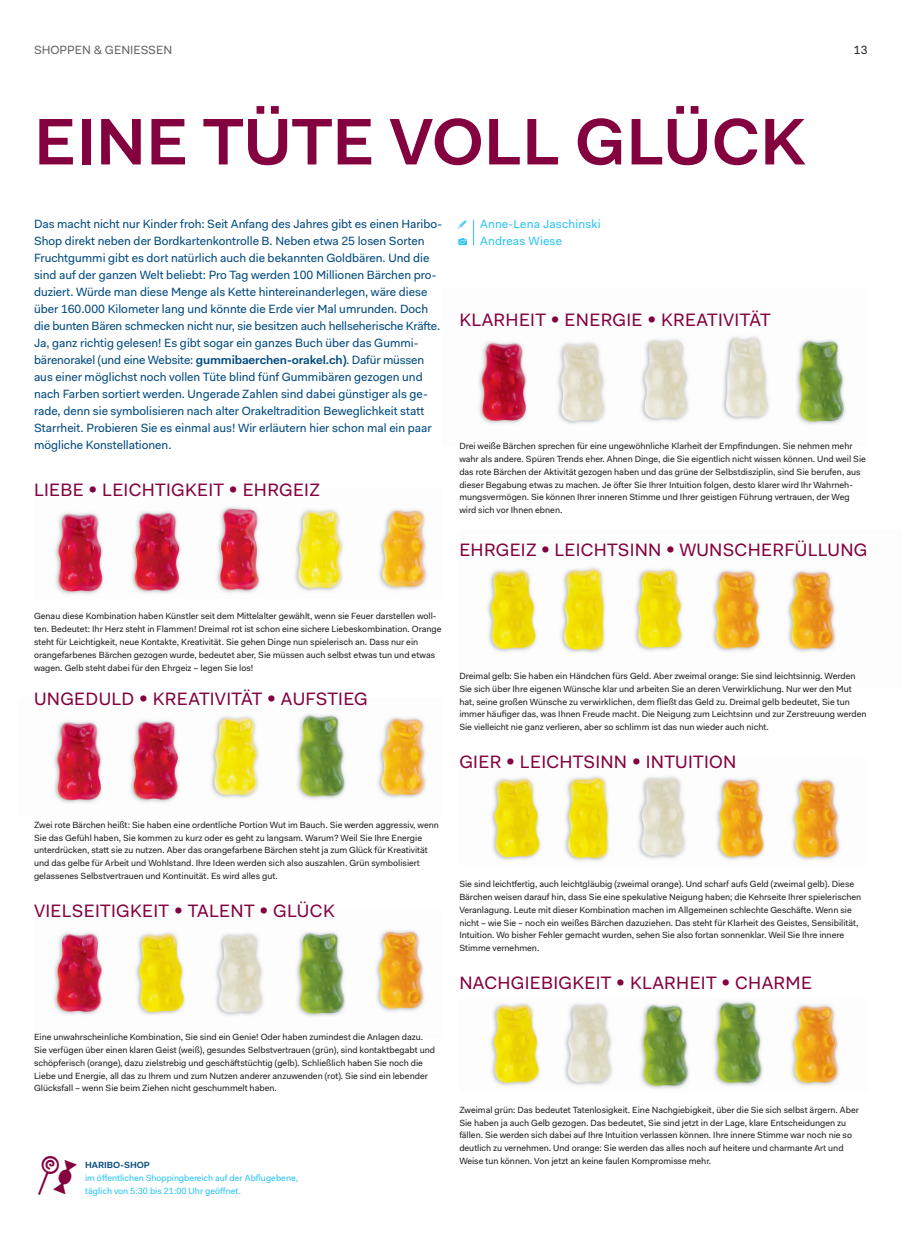
<style>
.page{position:relative;width:913px;height:1239px;background:#fff}
.page>*{position:absolute;margin:0;border:0;box-sizing:border-box;transform-origin:0 0}
.t1{font:600 66px "DUS Fakt Pro";color:#83013e}
.t2{font:48px "DUS Pict Three";color:#83013e}
.t3{font:18px "DUS Fakt Pro";letter-spacing:.015em;color:#83013e}
.t4{font:12px/17px "DUS Fakt Pro";color:#004a7f}
.t5{font:12px/17px "DUS Fakt Pro";letter-spacing:.015em;color:#2bc4f3}
.t6{font:12px "DUS Fakt Pro";color:#636366}
.t7{font:12px "DUS Fakt Pro";color:#231f20}
.t8{font:12px/17.7px "DUS Pict Two";color:#2bc4f3}
.t9{font:9px/12.8px "DUS Fakt Pro";color:#231f20}
.t10{font:9px/12.8px "DUS Fakt Pro";color:#2bc4f3}
.t11{font:600 9px "DUS Fakt Pro";color:#004a7f}
.s1{font-weight:600}
</style>
<div class="page">
<svg style="left:473px;top:220px;width:1px;height:25px"></svg>
<img style="left:55px;top:507px;width:372px;height:87px">
<img style="left:478px;top:336px;width:367px;height:89px">
<img style="left:491px;top:776px;width:349px;height:85px">
<img style="left:490px;top:1001px;width:349px;height:88px">
<img style="left:487px;top:567px;width:349px;height:86px">
<img style="left:54px;top:714px;width:372px;height:89px">
<img style="left:53px;top:930px;width:371px;height:87px">
<h3 class="t6" style="left:34px;top:42px;width:140px">SHOPPEN &amp; GENIESSEN</h3>
<h3 class="t7" style="left:854px;top:42px;width:15px">13</h3>
<h1 class="t1" style="left:34px;top:98px;width:773px">EINE TÜTE VOLL GLÜCK</h1>
<p class="t4" style="left:34px;top:216px;width:410px">Das macht nicht nur Kinder froh: Seit Anfang des Jahres gibt es einen Haribo-Shop direkt neben der Bordkartenkontrolle B. Neben etwa 25 losen Sorten Fruchtgummi gibt es dort natürlich auch die bekannten Goldbären. Und die sind auf der ganzen Welt beliebt: Pro Tag werden 100 Millionen Bärchen pro&shy;duziert. Würde man diese Menge als Kette hintereinanderlegen, wäre diese über 160.000 Kilometer lang und könnte die Erde vier Mal umrunden. Doch die bunten Bären schmecken nicht nur, sie besitzen auch hellseherische Kräfte.<br>Ja, ganz richtig gelesen! Es gibt sogar ein ganzes Buch über das Gummi&shy;bärenorakel (und eine Website: <span class="s1">gummibaerchen-orakel.ch)</span>. Dafür müssen aus einer möglichst noch vollen Tüte blind fünf Gummibären gezogen und nach Farben sortiert werden. Ungerade Zahlen sind dabei günstiger als ge&shy;rade, denn sie symbolisieren nach alter Orakeltradition Beweglichkeit statt Starrheit. Probieren Sie es einmal aus! Wir erläutern hier schon mal ein paar mögliche Konstellationen.</p>
<h3 class="t3" style="left:34px;top:478px;width:287px">LIEBE • LEICHTIGKEIT • EHRGEIZ</h3>
<h3 class="t8" style="left:462px;top:215px;width:8px">t v</h3>
<h3 class="t5" style="left:480px;top:216px;width:122px">Anne-Lena Jaschinski<br>Andreas Wiese</h3>
<h3 class="t3" style="left:459px;top:308px;width:313px">KLARHEIT • ENERGIE • KREATIVITÄT</h3>
<p class="t9" style="left:459px;top:440px;width:408px">Drei weiße Bärchen sprechen für eine ungewöhnliche Klarheit der Empfindungen. Sie nehmen mehr wahr als andere. Spüren Trends eher. Ahnen Dinge, die Sie eigentlich nicht wissen können. Und weil Sie das rote Bärchen der Aktivität gezogen haben und das grüne der Selbstdisziplin, sind Sie berufen, aus dieser Begabung etwas zu machen. Je öfter Sie Ihrer Intuition folgen, desto klarer wird Ihr Wahrneh&shy;mungsvermögen. Sie können Ihrer inneren Stimme und Ihrer geistigen Führung vertrauen, der Weg wird sich vor Ihnen ebnen.</p>
<h3 class="t3" style="left:459px;top:537px;width:410px">EHRGEIZ • LEICHTSINN • WUNSCHERFÜLLUNG</h3>
<p class="t9" style="left:34px;top:610px;width:409px">Genau diese Kombination haben Künstler seit dem Mittelalter gewählt, wenn sie Feuer darstellen woll&shy;ten. Bedeutet: Ihr Herz steht in Flammen! Dreimal rot ist schon eine sichere Liebeskombination. Orange steht für Leichtigkeit, neue Kontakte, Kreativität. Sie gehen Dinge nun spielerisch an. Dass nur ein orangefarbenes Bärchen gezogen wurde, bedeutet aber, Sie müssen auch selbst etwas tun und etwas wagen. Gelb steht dabei für den Ehrgeiz – legen Sie los!</p>
<h3 class="t3" style="left:34px;top:686px;width:335px">UNGEDULD • KREATIVITÄT • AUFSTIEG</h3>
<p class="t9" style="left:459px;top:669px;width:409px">Dreimal gelb: Sie haben ein Händchen fürs Geld. Aber zweimal orange: Sie sind leichtsinnig. Werden Sie sich über Ihre eigenen Wünsche klar und arbeiten Sie an deren Verwirklichung. Nur wer den Mut hat, seine großen Wünsche zu verwirklichen, dem fließt das Geld zu. Dreimal gelb bedeutet, Sie tun immer häufiger das, was Ihnen Freude macht. Die Neigung zum Leichtsinn und zur Zerstreuung werden Sie vielleicht nie ganz verlieren, aber so schlimm ist das nun wieder auch nicht.</p>
<h3 class="t3" style="left:459px;top:750px;width:278px">GIER • LEICHTSINN • INTUITION</h3>
<p class="t9" style="left:34px;top:818px;width:406px">Zwei rote Bärchen heißt: Sie haben eine ordentliche Portion Wut im Bauch. Sie werden aggressiv, wenn Sie das Gefühl haben, Sie kommen zu kurz oder es geht zu langsam. Warum? Weil Sie Ihre Energie unterdrücken, statt sie zu nutzen. Aber das orangefarbene Bärchen steht ja zum Glück für Kreativität und das gelbe für Arbeit und Wohlstand. Ihre Ideen werden sich also auszahlen. Grün symbolisiert gelassenes Selbstvertrauen und Kontinuität. Es wird alles gut.</p>
<h3 class="t3" style="left:34px;top:899px;width:302px">VIELSEITIGKEIT • TALENT • GLÜCK</h3>
<p class="t9" style="left:34px;top:1031px;width:402px">Eine unwahrscheinliche Kombination, Sie sind ein Genie! Oder haben zumindest die Anlagen dazu.<br>Sie verfügen über einen klaren Geist (weiß), gesundes Selbstvertrauen (grün), sind kontaktbegabt und schöpferisch (orange), dazu zielstrebig und geschäftstüchtig (gelb). Schließlich haben Sie noch die Liebe und Energie, all das zu Ihrem und zum Nutzen anderer anzuwenden (rot). Sie sind ein lebender Glücksfall – wenn Sie beim Ziehen nicht geschummelt haben.</p>
<h2 class="t2" style="left:57px;top:1153px;width:25px">l</h2>
<p class="t11" style="left:85px;top:1159px;width:66px">HARIBO-SHOP</p>
<p class="t10" style="left:85px;top:1171px;width:215px">im öffentlichen Shoppingbereich auf der Abflugebene, täglich von 5:30 bis 21:00 Uhr geöffnet.</p>
<p class="t9" style="left:459px;top:878px;width:403px">Sie sind leichtfertig, auch leichtgläubig (zweimal orange). Und scharf aufs Geld (zweimal gelb). Diese Bärchen weisen darauf hin, dass Sie eine spekulative Neigung haben; die Kehrseite Ihrer spielerischen Veranlagung. Leute mit dieser Kombination machen im Allgemeinen schlechte Geschäfte. Wenn sie nicht – wie Sie – noch ein weißes Bärchen dazuziehen. Das steht für Klarheit des Geistes, Sensibilität, Intuition. Wo bisher Fehler gemacht wurden, sehen Sie also fortan sonnenklar. Weil Sie Ihre innere Stimme vernehmen.</p>
<h3 class="t3" style="left:459px;top:971px;width:354px">NACHGIEBIGKEIT • KLARHEIT • CHARME</h3>
<p class="t9" style="left:459px;top:1103px;width:401px">Zweimal grün: Das bedeutet Tatenlosigkeit. Eine Nachgiebigkeit, über die Sie sich selbst ärgern. Aber Sie haben ja auch Gelb gezogen. Das bedeutet, Sie sind jetzt in der Lage, klare Entscheidungen zu fällen. Sie werden sich dabei auf Ihre Intuition verlassen können. Ihre innere Stimme war noch nie so deutlich zu vernehmen. Und orange: Sie werden das alles noch auf heitere und charmante Art und Weise tun können. Von jetzt an keine faulen Kompromisse mehr.</p>
</div>
